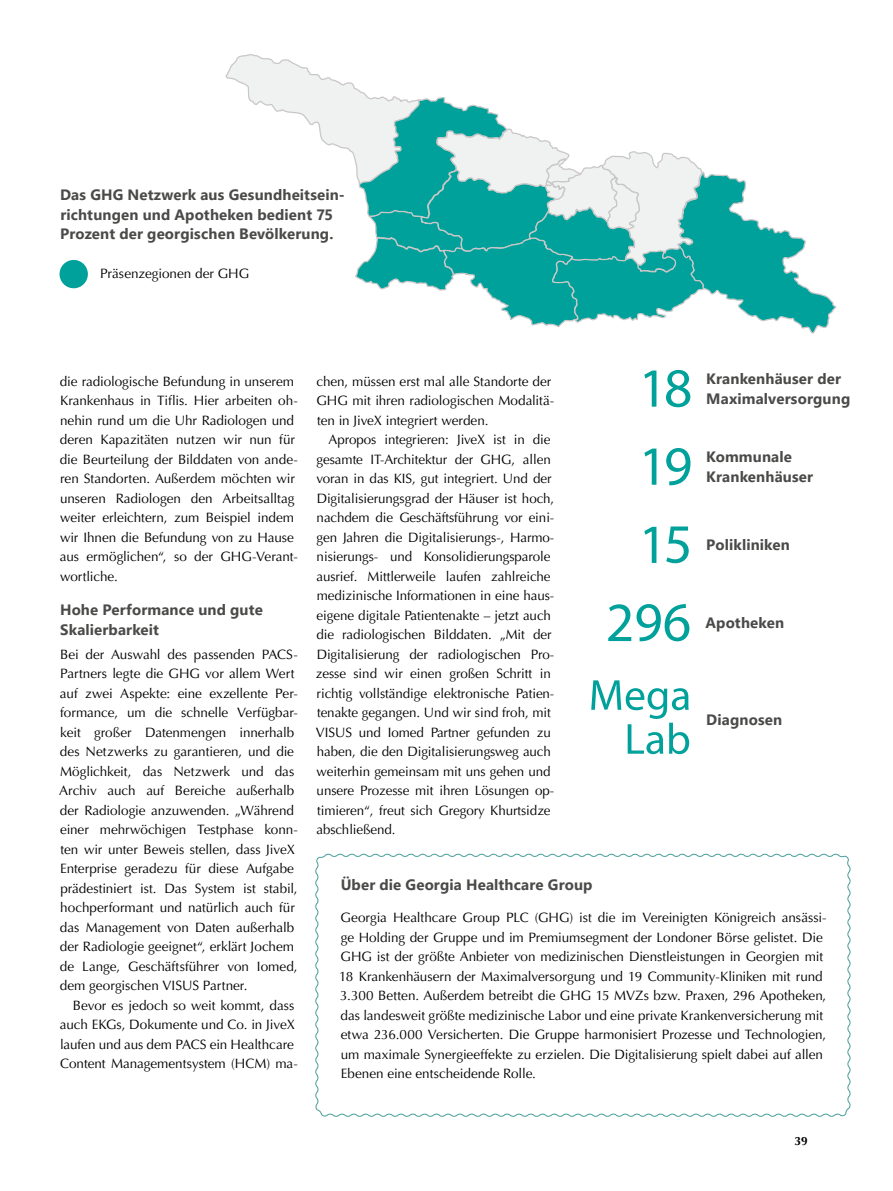
<style>
.page{position:relative;width:893px;height:1191px;background:#fff}
.page>*{position:absolute;margin:0;border:0;box-sizing:border-box;transform-origin:0 0}
.t1{font:700 15px/19.5px "Segoe UI";letter-spacing:.01em;color:#4a4a49}
.t2{font:13.5px/19.5px "Optima LT";letter-spacing:-.005em;color:#000}
.t3{font:700 12px "Optima LT";color:#000}
</style>
<div class="page">
<svg style="left:315px;top:853px;width:536px;height:264px"></svg>
<svg style="left:225px;top:54px;width:612px;height:280px"></svg>
<div style="left:60px;top:260px;width:28px;height:28px;background:#00a19a;border-radius:50%"></div>
<svg style="left:644px;top:370px;width:12px;height:37px"></svg>
<svg style="left:666px;top:370px;width:24px;height:37px"></svg>
<svg style="left:644px;top:448px;width:12px;height:37px"></svg>
<svg style="left:666px;top:448px;width:24px;height:37px"></svg>
<svg style="left:644px;top:527px;width:12px;height:36px"></svg>
<svg style="left:666px;top:526px;width:23px;height:37px"></svg>
<svg style="left:608px;top:604px;width:81px;height:37px"></svg>
<svg style="left:591px;top:680px;width:98px;height:74px"></svg>
<p class="t1" style="left:60px;top:184px;width:286px">Das GHG Netzwerk aus Gesundheitsein&shy;richtungen und Apotheken bedient 75<br>Prozent der georgischen Bevölkerung.</p>
<p class="t2" style="left:100px;top:264px;width:151px">Präsenzegionen der GHG</p>
<p class="t2" style="left:60px;top:371px;width:239px">die radiologische Befundung in unserem Krankenhaus in Tiflis. Hier arbeiten oh&shy;nehin rund um die Uhr Radiologen und deren Kapazitäten nutzen wir nun für die Beurteilung der Bilddaten von ande&shy;ren Standorten. Außerdem möchten wir unseren Radiologen den Arbeitsalltag weiter erleichtern, zum Beispiel indem wir Ihnen die Befundung von zu Hause aus ermöglichen“, so der GHG-Verant&shy;wortliche.</p>
<p class="t1" style="left:60px;top:599px;width:204px">Hohe Performance und gute<br>Skalierbarkeit</p>
<p class="t2" style="left:59px;top:644px;width:240px">Bei der Auswahl des passenden PACS-Partners legte die GHG vor allem Wert auf zwei Aspekte: eine exzellente Per&shy;formance, um die schnelle Verfügbar&shy;keit großer Datenmengen innerhalb des Netzwerks zu garantieren, und die Möglichkeit, das Netzwerk und das Archiv auch auf Bereiche außerhalb der Radiologie anzuwenden. „Während einer mehrwöchigen Testphase konn&shy;ten wir unter Beweis stellen, dass JiveX Enterprise geradezu für diese Aufgabe prädestiniert ist. Das System ist stabil, hochperformant und natürlich auch für das Management von Daten außerhalb der Radiologie geeignet“, erklärt Jochem de Lange, Geschäftsführer von Iomed, dem georgischen VISUS Partner.</p>
<p class="t2" style="left:60px;top:995px;width:239px;text-indent:13px">Bevor es jedoch so weit kommt, dass auch EKGs, Dokumente und Co. in JiveX laufen und aus dem PACS ein Healthcare Content Managementsystem (HCM) ma-</p>
<p class="t2" style="left:316px;top:371px;width:239px">chen, müssen erst mal alle Standorte der<br>GHG mit ihren radiologischen Modalitä&shy;ten in JiveX integriert werden.</p>
<p class="t2" style="left:316px;top:430px;width:240px;text-indent:13px">Apropos integrieren: JiveX ist in die gesamte IT-Architektur der GHG, allen voran in das KIS, gut integriert. Und der Digitalisierungsgrad der Häuser ist hoch, nachdem die Geschäftsführung vor eini&shy;gen Jahren die Digitalisierungs-, Harmo&shy;nisierungs- und Konsolidierungsparole ausrief. Mittlerweile laufen zahlreiche medizinische Informationen in eine haus&shy;eigene digitale Patientenakte – jetzt auch die radiologischen Bilddaten. „Mit der Digitalisierung der radiologischen Pro&shy;zesse sind wir einen großen Schritt in richtig vollständige elektronische Patien&shy;tenakte gegangen. Und wir sind froh, mit VISUS und Iomed Partner gefunden zu haben, die den Digitalisierungsweg auch weiterhin gemeinsam mit uns gehen und unsere Prozesse mit ihren Lösungen op&shy;timieren“, freut sich Gregory Khurtsidze abschließend.</p>
<p class="t1" style="left:706px;top:368px;width:145px">Krankenhäuser der<br>Maximalversorgung</p>
<p class="t1" style="left:706px;top:446px;width:108px">Kommunale<br>Krankenhäuser</p>
<p class="t1" style="left:706px;top:534px;width:85px">Polikliniken</p>
<p class="t1" style="left:705px;top:612px;width:80px">Apotheken</p>
<p class="t1" style="left:706px;top:708px;width:77px">Diagnosen</p>
<p class="t1" style="left:341px;top:873px;width:253px">Über die Georgia Healthcare Group</p>
<p class="t2" style="left:339px;top:908px;width:489px">Georgia Healthcare Group PLC (GHG) ist die im Vereinigten Königreich ansässi&shy;ge Holding der Gruppe und im Premiumsegment der Londoner Börse gelistet. Die GHG ist der größte Anbieter von medizinischen Dienstleistungen in Georgien mit 18 Krankenhäusern der Maximalversorgung und 19 Community-Kliniken mit rund 3.300 Betten. Außerdem betreibt die GHG 15 MVZs bzw. Praxen, 296 Apotheken, das landesweit größte medizinische Labor und eine private Krankenversicherung mit etwa 236.000 Versicherten. Die Gruppe harmonisiert Prozesse und Technologien, um maximale Synergieeffekte zu erzielen. Die Digitalisierung spielt dabei auf allen Ebenen eine entscheidende Rolle.</p>
<p class="t3" style="left:795px;top:1133px;width:15px">39</p>
</div>
